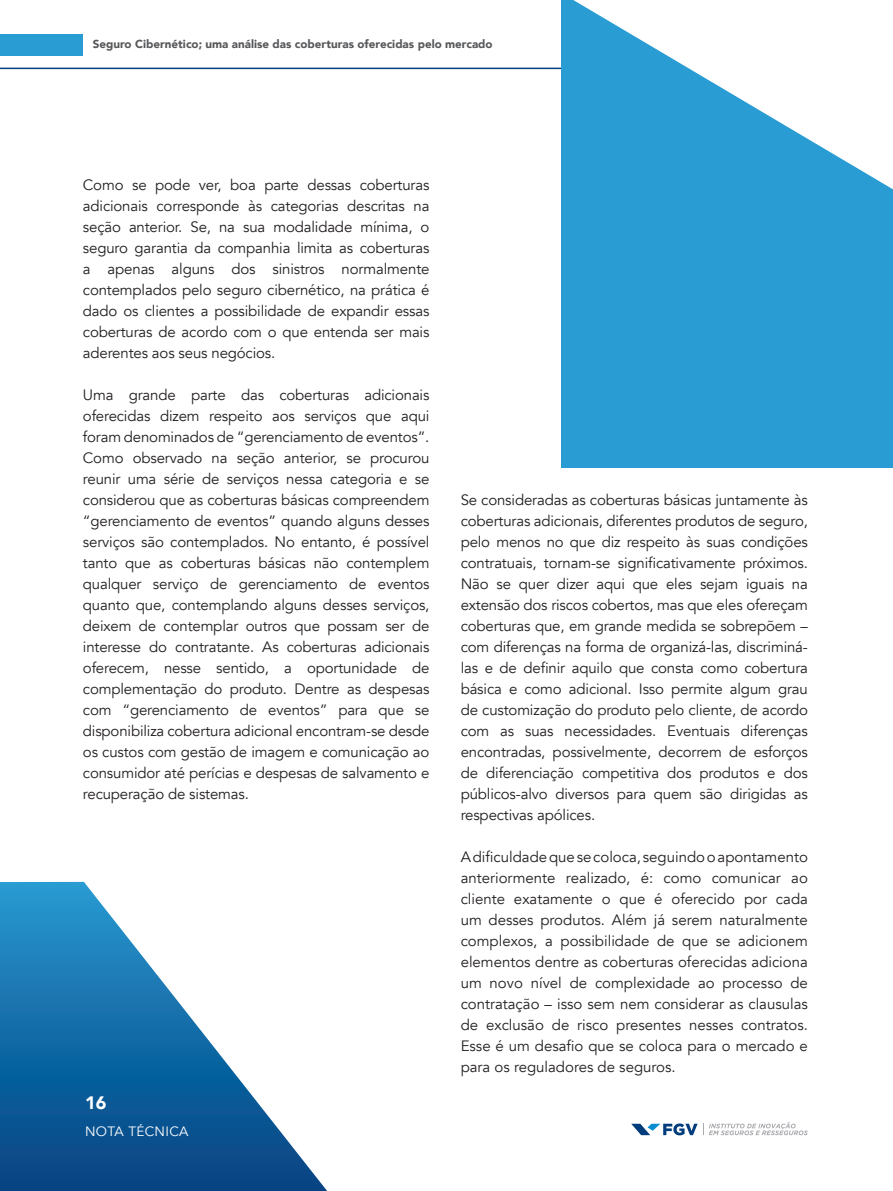
<style>
.page{position:relative;width:893px;height:1191px;background:#fff}
.page>*{position:absolute;margin:0;border:0;box-sizing:border-box;transform-origin:0 0}
.t1{font:900 18px "Avenir";color:#fff}
.Corpo_de_texto{font:15px/21px "Avenir";letter-spacing:-.01em;color:#231f20;text-align:justify}
.t2{font:13.5px "Avenir";letter-spacing:.025em;color:#fff}
.t3{font:900 11.55px "Avenir";color:#57585a}
</style>
<div class="page">
<hr style="left:0;top:68px;width:893px;height:1px;background:#013d7d">
<div style="left:0;top:34px;width:83px;height:21px;background:#289cd3"></div>
<div style="left:561px;top:0;width:332px;height:468px;background:#289cd3"></div>
<svg style="left:573px;top:0;width:320px;height:189px"></svg>
<svg style="left:0;top:882px;width:327px;height:309px"></svg>
<svg style="left:631px;top:1122px;width:177px;height:13px"></svg>
<p class="t3" style="left:93px;top:34px;width:401px">Seguro Cibernético; uma análise das coberturas oferecidas pelo mercado</p>
<p class="Corpo_de_texto" style="left:83px;top:175px;width:348px">Como se pode ver, boa parte dessas coberturas adicionais corresponde às categorias descritas na seção anterior. Se, na sua modalidade mínima, o seguro garantia da companhia limita as coberturas a apenas alguns dos sinistros normalmente contemplados pelo seguro cibernético, na prática é dado os clientes a possibilidade de expandir essas coberturas de acordo com o que entenda ser mais aderentes aos seus negócios.</p>
<p class="Corpo_de_texto" style="left:83px;top:385px;width:348px">Uma grande parte das coberturas adicionais oferecidas dizem respeito aos serviços que aqui foram denominados de “gerenciamento de eventos”.<br>Como observado na seção anterior, se procurou reunir uma série de serviços nessa categoria e se considerou que as coberturas básicas compreendem “gerenciamento de eventos” quando alguns desses serviços são contemplados. No entanto, é possível tanto que as coberturas básicas não contemplem qualquer serviço de gerenciamento de eventos quanto que, contemplando alguns desses serviços, deixem de contemplar outros que possam ser de interesse do contratante. As coberturas adicionais oferecem, nesse sentido, a oportunidade de complementação do produto. Dentre as despesas com “gerenciamento de eventos” para que se disponibiliza cobertura adicional encontram-se desde os custos com gestão de imagem e comunicação ao consumidor até perícias e despesas de salvamento e recuperação de sistemas.</p>
<p class="t1" style="left:85px;top:1087px;width:23px">16</p>
<p class="t2" style="left:85px;top:1123px;width:105px">NOTA TÉCNICA</p>
<p class="Corpo_de_texto" style="left:461px;top:490px;width:349px">Se consideradas as coberturas básicas juntamente às coberturas adicionais, diferentes produtos de seguro, pelo menos no que diz respeito às suas condições contratuais, tornam-se significativamente próximos.<br>Não se quer dizer aqui que eles sejam iguais na extensão dos riscos cobertos, mas que eles ofereçam coberturas que, em grande medida se sobrepõem – com diferenças na forma de organizá-las, discriminá&shy;las e de definir aquilo que consta como cobertura básica e como adicional. Isso permite algum grau de customização do produto pelo cliente, de acordo com as suas necessidades. Eventuais diferenças encontradas, possivelmente, decorrem de esforços de diferenciação competitiva dos produtos e dos públicos-alvo diversos para quem são dirigidas as respectivas apólices.</p>
<p class="Corpo_de_texto" style="left:461px;top:847px;width:349px">A dificuldade que se coloca, seguindo o apontamento anteriormente realizado, é: como comunicar ao cliente exatamente o que é oferecido por cada um desses produtos. Além já serem naturalmente complexos, a possibilidade de que se adicionem elementos dentre as coberturas oferecidas adiciona um novo nível de complexidade ao processo de contratação – isso sem nem considerar as clausulas de exclusão de risco presentes nesses contratos.<br>Esse é um desafio que se coloca para o mercado e para os reguladores de seguros.</p>
</div>
